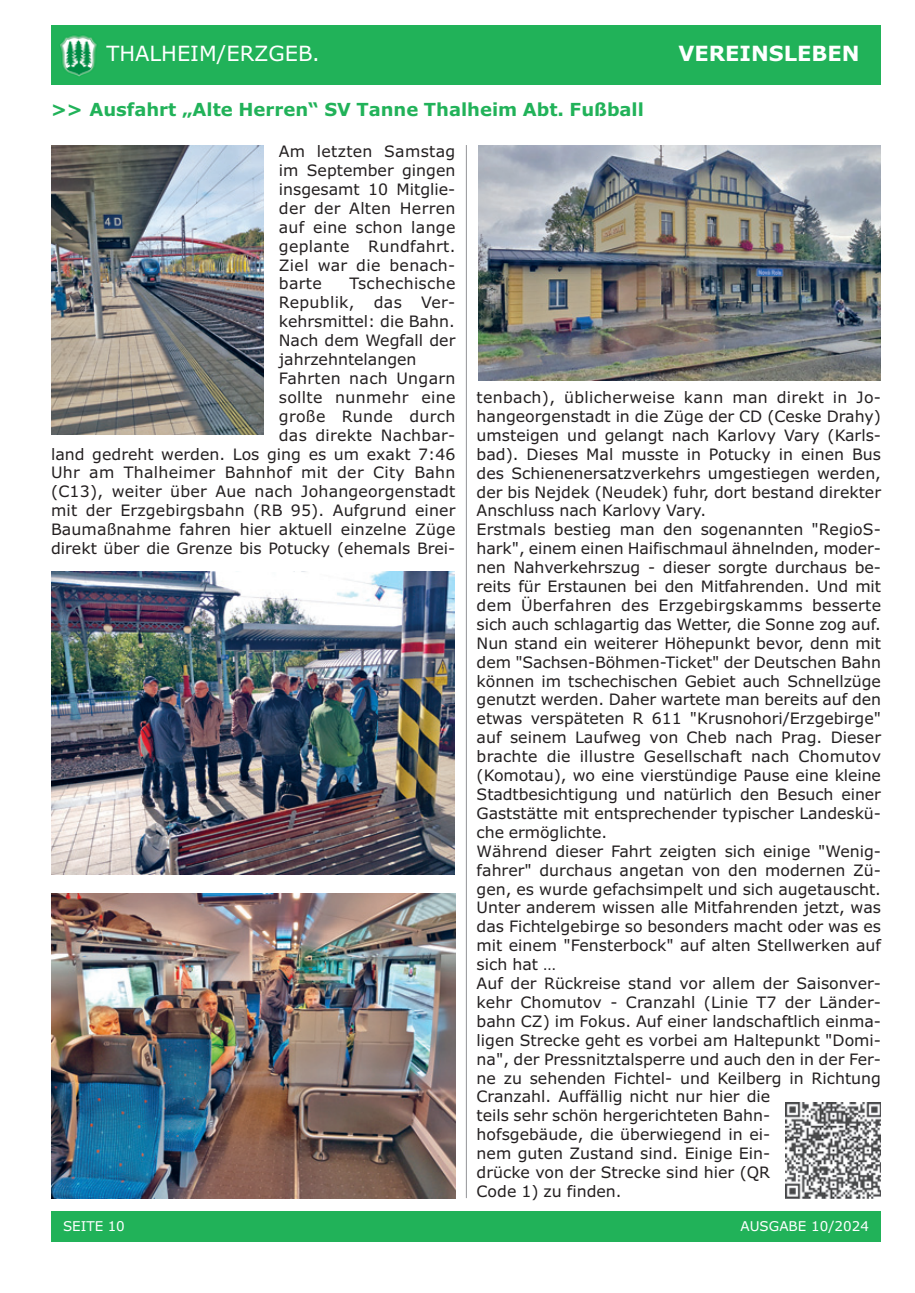
<style>
.page{position:relative;width:915px;height:1293px;background:#fff}
.page>*{position:absolute;margin:0;border:0;box-sizing:border-box;transform-origin:0 0}
.t1{font:21px "Verdana";color:#fff}
.t2{font:700 21px "Verdana";color:#fff}
.t3{font:700 18px "Verdana";color:#21b259}
.t4{font:15.75px/18.9px "Verdana";color:#231f20;text-align:justify}
.t5{font:15.75px "Verdana";letter-spacing:.02em;color:#231f20}
.t6{font:13.5px "Verdana";color:#fff}
</style>
<div class="page">
<div style="left:51px;top:26px;width:829px;height:59px;background:#21b259"></div>
<div style="left:51px;top:1211px;width:829px;height:31px;background:#21b259"></div>
<img style="left:60px;top:35px;width:37px;height:42px">
<img style="left:785px;top:1102px;width:95px;height:96px">
<img style="left:51px;top:145px;width:213px;height:289px">
<img style="left:51px;top:571px;width:403px;height:304px">
<img style="left:51px;top:893px;width:404px;height:305px">
<img style="left:478px;top:145px;width:402px;height:235px">
<hr style="left:466px;top:145px;width:1px;height:1053px;background:#939598">
<h1 class="t1" style="left:106px;top:45px;width:215px">THALHEIM/ERZGEB.</h1>
<h1 class="t2" style="left:678px;top:45px;width:183px">VEREINSLEBEN</h1>
<p class="t3" style="left:51px;top:103px;width:594px">&gt;&gt; Ausfahrt „Alte Herren“ SV Tanne Thalheim Abt. Fußball</p>
<p class="t4" style="left:279px;top:143px;width:178px">Am letzten Samstag im September gingen insgesamt 10 Mitglie&shy;der der Alten Herren auf eine schon lange geplante Rundfahrt.<br>Ziel war die benach&shy;barte</p>
<p class="t5" style="left:349px;top:277px;width:107px">Tschechische</p>
<p class="t5" style="left:279px;top:296px;width:178px">Republik, das Ver-</p>
<p class="t4" style="left:279px;top:313px;width:177px">kehrsmittel: die Bahn.</p>
<p class="t4" style="left:279px;top:332px;width:178px">Nach dem Wegfall der</p>
<p class="t4" style="left:279px;top:351px;width:139px">jahrzehntelangen</p>
<p class="t5" style="left:279px;top:372px;width:178px">Fahrten nach Ungarn</p>
<p class="t5" style="left:279px;top:391px;width:178px">sollte nunmehr eine</p>
<p class="t5" style="left:279px;top:410px;width:178px">große Runde durch</p>
<p class="t4" style="left:279px;top:427px;width:178px">das direkte Nachbar-</p>
<p class="t4" style="left:51px;top:446px;width:406px">land gedreht werden. Los ging es um exakt 7:46</p>
<p class="t5" style="left:51px;top:466px;width:406px">Uhr am Thalheimer Bahnhof mit der City Bahn</p>
<p class="t4" style="left:51px;top:483px;width:406px">(C13), weiter über Aue nach Johangeorgenstadt</p>
<p class="t4" style="left:51px;top:502px;width:406px">mit der Erzgebirgsbahn (RB 95). Aufgrund einer</p>
<p class="t4" style="left:51px;top:521px;width:406px">Baumaßnahme fahren hier aktuell einzelne Züge</p>
<p class="t4" style="left:51px;top:540px;width:406px">direkt über die Grenze bis Potucky (ehemals Brei-</p>
<p class="t4" style="left:476px;top:389px;width:406px;text-align:left">tenbach), üblicherweise kann man direkt in Jo&shy;hangeorgenstadt in die Züge der CD (Ceske Drahy) umsteigen und gelangt nach Karlovy Vary (Karls&shy;bad). Dieses Mal musste in Potucky in einen Bus des Schienenersatzverkehrs umgestiegen werden, der bis Nejdek (Neudek) fuhr, dort bestand direkter Anschluss nach Karlovy Vary.<br>Erstmals bestieg man den sogenannten "RegioS&shy;hark", einem einen Haifischmaul ähnelnden, moder&shy;nen Nahverkehrszug - dieser sorgte durchaus be&shy;reits für Erstaunen bei den Mitfahrenden. Und mit dem Überfahren des Erzgebirgskamms besserte sich auch schlagartig das Wetter, die Sonne zog auf.<br>Nun stand ein weiterer Höhepunkt bevor, denn mit dem "Sachsen-Böhmen-Ticket" der Deutschen Bahn können im tschechischen Gebiet auch Schnellzüge genutzt werden. Daher wartete man bereits auf den etwas verspäteten R 611 "Krusnohori/Erzgebirge" auf seinem Laufweg von Cheb nach Prag. Dieser brachte die illustre Gesellschaft nach Chomutov (Komotau), wo eine vierstündige Pause eine kleine Stadtbesichtigung und natürlich den Besuch einer Gaststätte mit entsprechender typischer Landeskü&shy;che ermöglichte.<br>Während dieser Fahrt zeigten sich einige "Wenig&shy;fahrer" durchaus angetan von den modernen Zü&shy;gen, es wurde gefachsimpelt und sich augetauscht.<br>Unter anderem wissen alle Mitfahrenden jetzt, was das Fichtelgebirge so besonders macht oder was es mit einem "Fensterbock" auf alten Stellwerken auf sich hat …<br>Auf der Rückreise stand vor allem der Saisonver&shy;kehr Chomutov - Cranzahl (Linie T7 der Länder&shy;bahn CZ) im Fokus. Auf einer landschaftlich einma&shy;ligen Strecke geht es vorbei am Haltepunkt "Domi&shy;na", der Pressnitztalsperre und auch den in der Fer&shy;ne zu sehenden Fichtel- und Keilberg in Richtung Cranzahl. Auffällig nicht nur hier die<br>teils sehr schön hergerichteten Bahn-<br>hofsgebäude, die überwiegend in ei-<br>nem guten Zustand sind. Einige Ein-<br>drücke von der Strecke sind hier (QR<br>Code 1) zu finden.</p>
<p class="t6" style="left:63px;top:1220px;width:63px">SEITE 10</p>
<p class="t6" style="left:740px;top:1220px;width:130px">AUSGABE 10/2024</p>
</div>
